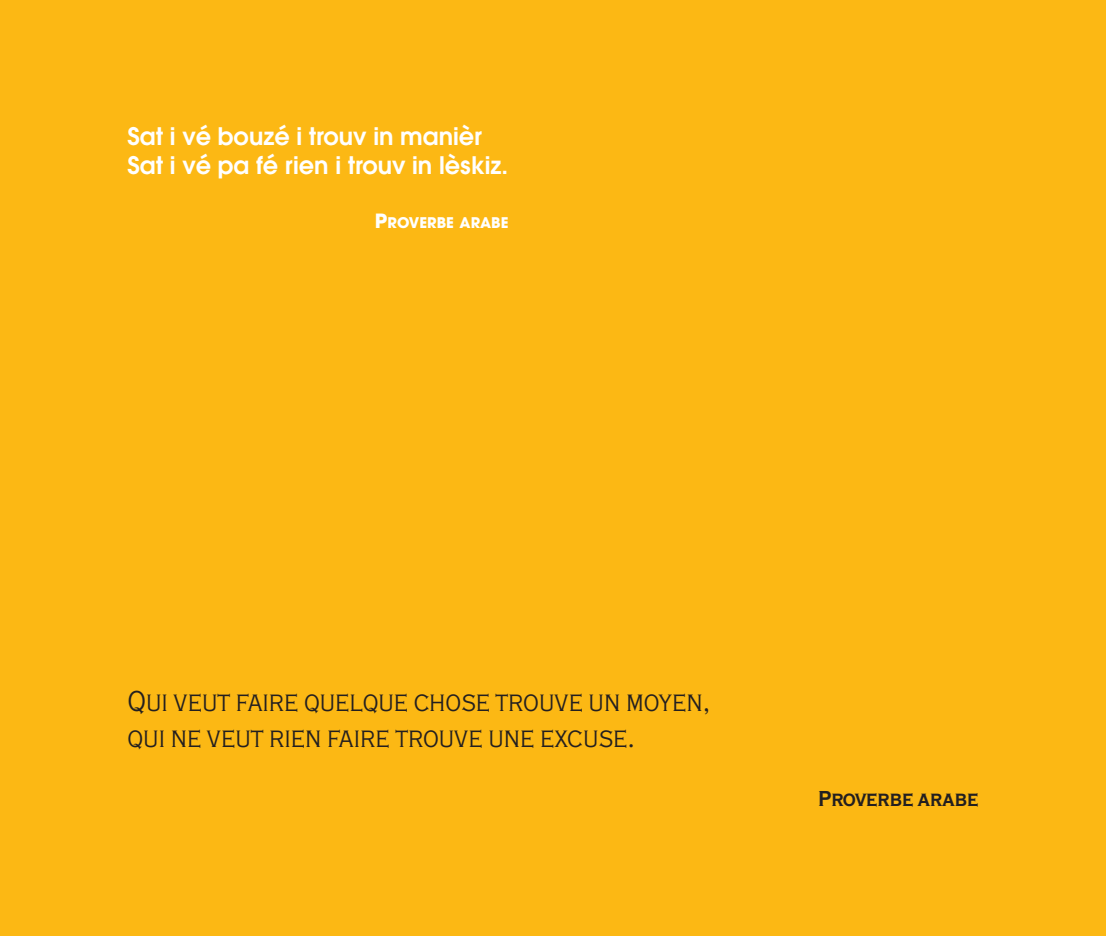
<style>
.page{position:relative;width:1106px;height:936px;background:#fff}
.page>*{position:absolute;margin:0;border:0;box-sizing:border-box;transform-origin:0 0}
.t1{font:300 condensed 30px/36px "Copperplate T";color:#231f20}
.t2{font:600 24px/28.8px "Avant Garde";color:#fff}
.t3{font:700 condensed 22.5px "Copperplate T";color:#231f20}
.t4{font:700 14.7px "Avant Garde";color:#fff}
.s1{font-size:19.5px}
</style>
<div class="page">
<div style="left:0;top:0;width:1105px;height:935px;background:#fcb814"></div>
<p class="t2" style="left:127px;top:124px;width:382px">Sat i vé bouzé i trouv in manièr<br>Sat i vé pa fé rien i trouv in lèskiz.</p>
<p class="t4" style="left:375px;top:217px;width:135px"><span class="s1">P</span>ROVERBE ARABE</p>
<p class="t1" style="left:127px;top:682px;width:584px">Qui veut faire quelque chose trouve un moyen, qui ne veut rien faire trouve une excuse.</p>
<p class="t3" style="left:818px;top:784px;width:162px">Proverbe arabe</p>
</div>
